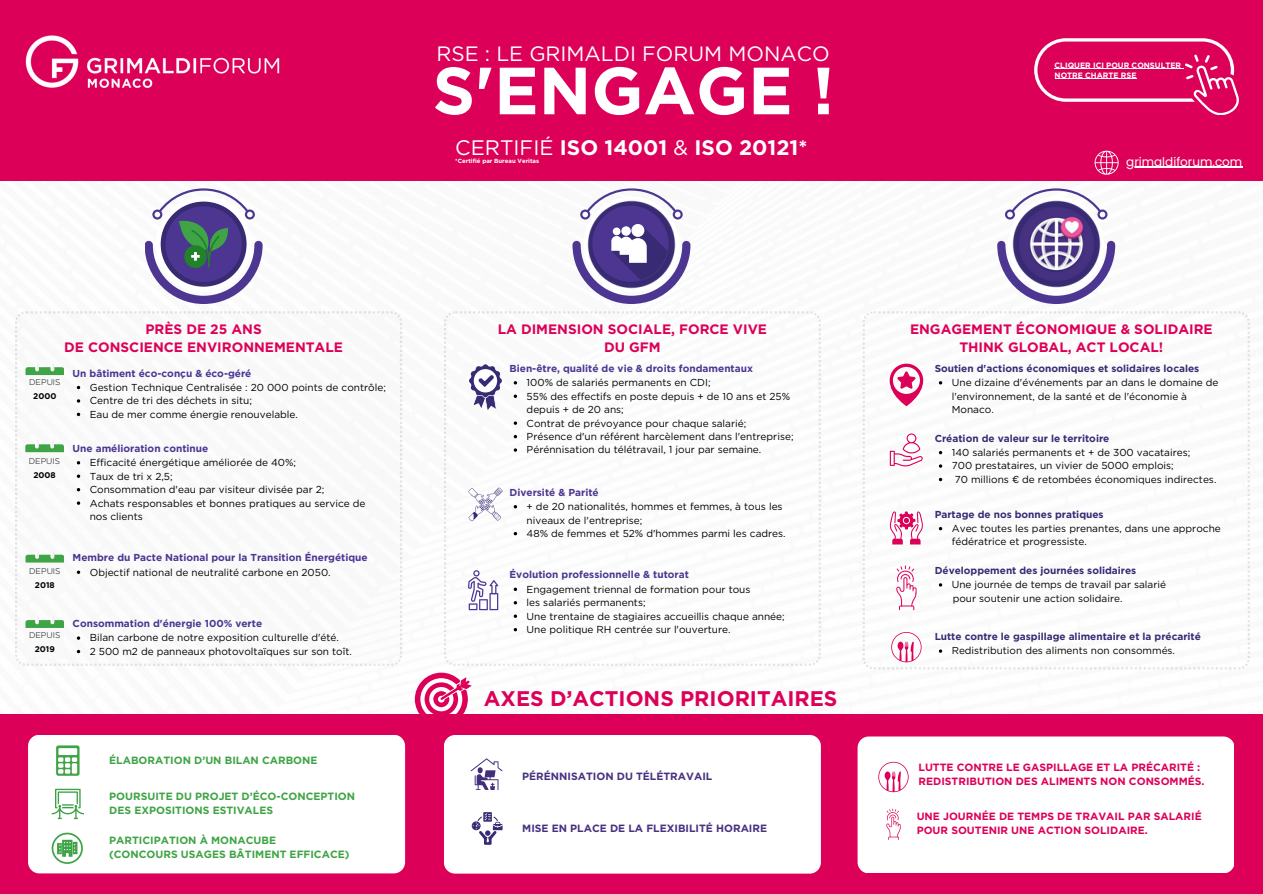
<style>
.page{position:relative;width:1263px;height:894px;background:#fff}
.page>*{position:absolute;margin:0;border:0;box-sizing:border-box;transform-origin:0 0}
.t1{font:700 66.45px "Gotham";color:#fff}
.t2{font:700 21.15px "Gotham";color:#dd0058}
.t3{font:700 21px "Gotham";color:#fff}
.t4{font:20.7px "Gotham";color:#fff}
.t5{font:700 13.65px/18px "Gotham";color:#dd0058;text-align:center}
.t6{font:12px "Poppins";color:#fff}
.t7{font:700 10.5px/14px "Gotham";color:#dd0058}
.t8{font:700 10.5px/14px "Gotham";color:#3ea445}
.t9{font:700 10.5px "Gotham";color:#473181}
.t10{font:10.05px/13.5px "Gotham";color:#000}
.t11{font:700 10.05px "Gotham";color:#4c3692}
.t12{font:700 10.05px "Gotham";color:#382b74}
.t13{font:300 8.25px "Gotham";color:#000}
.t14{font:700 8.25px "Gotham";color:#000}
.t15{font:700 7.65px "Gotham";color:#fff}
.t16{font:700 6px "Gotham";color:#fff}
.s1{font-weight:400}
</style>
<div class="page">
<div style="left:0;top:714px;width:1263px;height:179px;background:#dd0058"></div>
<div style="left:0;top:0;width:1263px;height:181px;background:#dd0058"></div>
<svg style="left:1094px;top:150px;width:25px;height:25px"></svg>
<img style="left:25px;top:35px;width:255px;height:54px">
<svg style="left:145px;top:188px;width:117px;height:116px"></svg>
<svg style="left:998px;top:188px;width:117px;height:116px"></svg>
<img style="left:1002px;top:190px;width:108px;height:108px">
<svg style="left:15px;top:311px;width:387px;height:354px"></svg>
<svg style="left:862px;top:311px;width:387px;height:358px"></svg>
<svg style="left:890px;top:363px;width:33px;height:43px"></svg>
<div style="left:28px;top:734px;width:377px;height:139px;background:#fff;border-radius:11px"></div>
<div style="left:444px;top:734px;width:377px;height:139px;background:#fff;border-radius:11px"></div>
<div style="left:858px;top:736px;width:376px;height:137px;background:#fff;border-radius:11px"></div>
<svg style="left:444px;top:311px;width:377px;height:354px"></svg>
<svg style="left:468px;top:363px;width:34px;height:48px"></svg>
<svg style="left:896px;top:565px;width:20px;height:45px"></svg>
<svg style="left:26px;top:616px;width:38px;height:42px"></svg>
<svg style="left:890px;top:511px;width:33px;height:33px"></svg>
<svg style="left:573px;top:188px;width:117px;height:116px"></svg>
<svg style="left:468px;top:487px;width:34px;height:34px"></svg>
<svg style="left:891px;top:631px;width:31px;height:31px"></svg>
<svg style="left:890px;top:433px;width:33px;height:33px"></svg>
<svg style="left:471px;top:758px;width:31px;height:31px"></svg>
<svg style="left:52px;top:788px;width:32px;height:30px"></svg>
<svg style="left:25px;top:440px;width:39px;height:43px"></svg>
<svg style="left:26px;top:550px;width:38px;height:43px"></svg>
<svg style="left:415px;top:672px;width:57px;height:42px"></svg>
<svg style="left:468px;top:570px;width:30px;height:40px"></svg>
<svg style="left:56px;top:745px;width:24px;height:30px"></svg>
<svg style="left:26px;top:363px;width:38px;height:43px"></svg>
<svg style="left:878px;top:761px;width:31px;height:31px"></svg>
<svg style="left:886px;top:808px;width:15px;height:31px"></svg>
<svg style="left:472px;top:812px;width:30px;height:32px"></svg>
<svg style="left:52px;top:832px;width:31px;height:31px"></svg>
<hr style="left:1126px;top:166px;width:116px;height:1px;background:#fff">
<svg style="left:1034px;top:38px;width:205px;height:77px"></svg>
<hr style="left:1055px;top:79px;width:82px;height:1px;background:#fff">
<svg style="left:77px;top:474px;width:3px;height:4px"></svg>
<svg style="left:514px;top:394px;width:3px;height:4px"></svg>
<svg style="left:77px;top:412px;width:3px;height:4px"></svg>
<svg style="left:514px;top:587px;width:3px;height:4px"></svg>
<svg style="left:514px;top:627px;width:3px;height:4px"></svg>
<svg style="left:939px;top:477px;width:3px;height:4px"></svg>
<svg style="left:77px;top:649px;width:3px;height:4px"></svg>
<p class="t4" style="left:436px;top:44px;width:395px">RSE : LE GRIMALDI FORUM MONACO</p>
<p class="t1" style="left:433px;top:52px;width:403px">S'ENGAGE !</p>
<p class="t3" style="left:455px;top:134px;width:354px"><span class="s1">CERTIFIÉ</span> ISO 14001 <span class="s1">&amp;</span> ISO 20121*</p>
<p class="t16" style="left:455px;top:157px;width:85px">*Certifié par Bureau Veritas</p>
<p class="t15" style="left:1055px;top:60px;width:128px">CLIQUER ICI POUR CONSULTER</p>
<p class="t15" style="left:1055px;top:71px;width:83px">NOTRE CHARTE RSE</p>
<h5 class="t6" style="left:1126px;top:153px;width:118px">grimaldiforum.com</h5>
<p class="t5" style="left:64px;top:319px;width:280px">PRÈS DE 25 ANS<br>DE CONSCIENCE ENVIRONNEMENTALE</p>
<p class="t5" style="left:498px;top:319px;width:271px">LA DIMENSION SOCIALE, FORCE VIVE<br>DU GFM</p>
<p class="t5" style="left:910px;top:319px;width:304px">ENGAGEMENT ÉCONOMIQUE &amp; SOLIDAIRE<br>THINK GLOBAL, ACT LOCAL!</p>
<p class="t13" style="left:29px;top:378px;width:33px">DEPUIS</p>
<p class="t14" style="left:33px;top:391px;width:25px">2000</p>
<p class="t13" style="left:29px;top:457px;width:33px">DEPUIS</p>
<h1 class="t14" style="left:33px;top:470px;width:24px">2008</h1>
<p class="t13" style="left:29px;top:567px;width:33px">DEPUIS</p>
<p class="t14" style="left:35px;top:580px;width:21px">2018</p>
<p class="t13" style="left:29px;top:631px;width:33px">DEPUIS</p>
<p class="t14" style="left:35px;top:644px;width:22px">2019</p>
<p class="t11" style="left:73px;top:367px;width:180px">Un bâtiment éco-conçu &amp; éco-géré</p>
<p class="t10" style="left:90px;top:380px;width:298px">Gestion Technique Centralisée : 20 000 points de contrôle;</p>
<p class="t10" style="left:90px;top:394px;width:164px">Centre de tri des déchets in situ;</p>
<p class="t10" style="left:90px;top:407px;width:210px">Eau de mer comme énergie renouvelable.</p>
<p class="t11" style="left:73px;top:442px;width:137px">Une amélioration continue</p>
<p class="t10" style="left:90px;top:455px;width:208px">Efficacité énergétique améliorée de 40%;</p>
<p class="t10" style="left:90px;top:469px;width:84px">Taux de tri x 2,5;</p>
<h4 class="t10" style="left:90px;top:482px;width:236px">Consommation d'eau par visiteur divisée par 2;</h4>
<p class="t10" style="left:90px;top:496px;width:277px">Achats responsables et bonnes pratiques au service de nos clients</p>
<p class="t11" style="left:73px;top:552px;width:297px">Membre du Pacte National pour la Transition Énergétique</p>
<p class="t10" style="left:90px;top:565px;width:242px">Objectif national de neutralité carbone en 2050.</p>
<p class="t11" style="left:73px;top:617px;width:191px">Consommation d'énergie 100% verte</p>
<p class="t10" style="left:90px;top:631px;width:251px">Bilan carbone de notre exposition culturelle d'été.</p>
<p class="t10" style="left:90px;top:644px;width:264px">2 500 m2 de panneaux photovoltaïques sur son toît.</p>
<p class="t8" style="left:109px;top:753px;width:210px">ÉLABORATION D’UN BILAN CARBONE</p>
<p class="t8" style="left:109px;top:788px;width:247px">POURSUITE DU PROJET D’ÉCO-CONCEPTION<br>DES EXPOSITIONS ESTIVALES</p>
<p class="t8" style="left:109px;top:832px;width:242px">PARTICIPATION À MONACUBE<br>(CONCOURS USAGES BÂTIMENT EFFICACE)</p>
<p class="t11" style="left:509px;top:362px;width:245px">Bien-être, qualité de vie &amp; droits fondamentaux</p>
<p class="t10" style="left:527px;top:375px;width:185px">100% de salariés permanents en CDI;</p>
<p class="t10" style="left:527px;top:389px;width:265px">55% des effectifs en poste depuis + de 10 ans et 25% depuis + de 20 ans;</p>
<p class="t10" style="left:527px;top:416px;width:221px">Contrat de prévoyance pour chaque salarié;</p>
<p class="t10" style="left:527px;top:429px;width:268px">Présence d'un référent harcèlement dans l'entreprise;</p>
<p class="t10" style="left:527px;top:443px;width:236px">Pérénnisation du télétravail, 1 jour par semaine.</p>
<p class="t11" style="left:509px;top:486px;width:91px">Diversité &amp; Parité</p>
<p class="t10" style="left:527px;top:499px;width:257px">+ de 20 nationalités, hommes et femmes, à tous les niveaux de l'entreprise;</p>
<p class="t10" style="left:527px;top:526px;width:261px">48% de femmes et 52% d'hommes parmi les cadres.</p>
<p class="t11" style="left:509px;top:569px;width:181px">Évolution professionnelle &amp; tutorat</p>
<p class="t10" style="left:527px;top:582px;width:225px">Engagement triennal de formation pour tous</p>
<p class="t10" style="left:527px;top:595px;width:120px">les salariés permanents;</p>
<p class="t10" style="left:527px;top:609px;width:260px">Une trentaine de stagiaires accueillis chaque année;</p>
<p class="t10" style="left:527px;top:622px;width:205px">Une politique RH centrée sur l'ouverture.</p>
<p class="t2" style="left:484px;top:686px;width:355px">AXES D’ACTIONS PRIORITAIRES</p>
<p class="t9" style="left:522px;top:769px;width:192px">PÉRÉNNISATION DU TÉLÉTRAVAIL</p>
<p class="t9" style="left:522px;top:822px;width:246px">MISE EN PLACE DE LA FLEXIBILITÉ HORAIRE</p>
<p class="t12" style="left:935px;top:362px;width:266px">Soutien d'actions économiques et solidaires locales</p>
<p class="t10" style="left:952px;top:375px;width:268px">Une dizaine d'événements par an dans le domaine de l'environnement, de la santé et de l'économie à<br>Monaco.</p>
<p class="t12" style="left:935px;top:432px;width:176px">Création de valeur sur le territoire</p>
<p class="t10" style="left:952px;top:445px;width:240px">140 salariés permanents et + de 300 vacataires;</p>
<h4 class="t10" style="left:952px;top:459px;width:224px">700 prestataires, un vivier de 5000 emplois;</h4>
<p class="t10" style="left:955px;top:472px;width:263px">70 millions € de retombées économiques indirectes.</p>
<p class="t12" style="left:935px;top:508px;width:170px">Partage de nos bonnes pratiques</p>
<p class="t10" style="left:952px;top:521px;width:271px">Avec toutes les parties prenantes, dans une approche fédératrice et progressiste.</p>
<p class="t12" style="left:935px;top:564px;width:203px">Développement des journées solidaires</p>
<p class="t10" style="left:952px;top:577px;width:216px">Une journée de temps de travail par salarié</p>
<p class="t10" style="left:953px;top:591px;width:171px">pour soutenir une action solidaire.</p>
<p class="t12" style="left:935px;top:630px;width:268px">Lutte contre le gaspillage alimentaire et la précarité</p>
<p class="t10" style="left:952px;top:644px;width:225px">Redistribution des aliments non consommés.</p>
<p class="t7" style="left:918px;top:760px;width:288px">LUTTE CONTRE LE GASPILLAGE ET LA PRÉCARITÉ :<br>REDISTRIBUTION DES ALIMENTS NON CONSOMMÉS.</p>
<h4 class="t7" style="left:917px;top:808px;width:286px">UNE JOURNÉE DE TEMPS DE TRAVAIL PAR SALARIÉ<br>POUR SOUTENIR UNE ACTION SOLIDAIRE.</h4>
</div>
